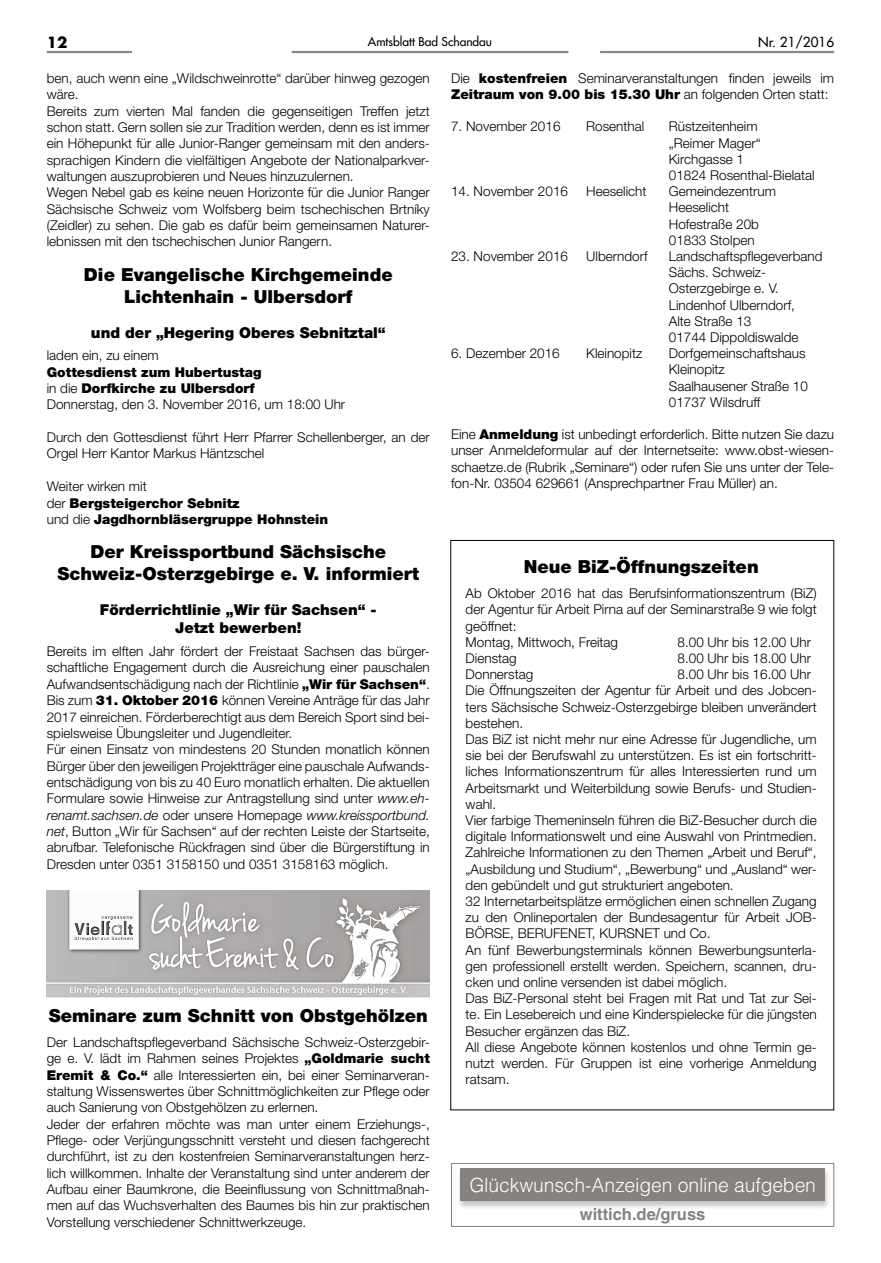
<style>
.page{position:relative;width:881px;height:1263px;background:#fff}
.page>*{position:absolute;margin:0;border:0;box-sizing:border-box;transform-origin:0 0}
.t1{font:300 19.5px "Helvetica LT";color:#fff}
.t2{font:900 18px/21.8px "Helvetica Neue LT";color:#000;text-align:center}
.t3{font:700 16.5px "Helvetica LT";color:#86827f}
.t4{font:900 15px/18.1px "Helvetica Neue LT";color:#000;text-align:center}
.t5{font:700 15px "Futura LT";color:#000}
.t6{font:300 13.5px/16.2px "Helvetica Neue LT";color:#000}
.t7{font:900 13.5px/16.4px "Helvetica Neue LT";color:#000}
.t8{font:13.5px "Futura LT";color:#000}
.t9{font:12px "Futura LT";color:#000}
.s1{font-weight:300}
.s2{font-weight:900}
.s3{font-style:italic}
</style>
<div class="page">
<hr style="left:291px;top:51px;width:277px;height:2px;background:#8c8986">
<hr style="left:47px;top:51px;width:85px;height:2px;background:#8c8986">
<hr style="left:600px;top:51px;width:233px;height:2px;background:#8c8986">
<img style="left:47px;top:891px;width:382px;height:106px">
<div style="left:456px;top:1168px;width:374px;height:42px;background:#25211e;opacity:.26"></div>
<div style="left:460px;top:1168px;width:364px;height:33px;background:#86827f"></div>
<div style="left:451px;top:1163px;width:382px;height:64px;border:1px solid #86827f"></div>
<p class="t5" style="left:47px;top:33px;width:22px">12</p>
<p class="t9" style="left:368px;top:33px;width:126px">Amtsblatt Bad Schandau</p>
<p class="t8" style="left:757px;top:33px;width:78px">Nr. 21/2016</p>
<p class="t6" style="left:47px;top:70px;width:384px">ben, auch wenn eine „Wildschweinrotte“ darüber hinweg gezogen wäre.<br>Bereits zum vierten Mal fanden die gegenseitigen Treffen jetzt schon statt. Gern sollen sie zur Tradition werden, denn es ist immer ein Höhepunkt für alle Junior-Ranger gemeinsam mit den anders&shy;sprachigen Kindern die vielfältigen Angebote der Nationalparkver&shy;waltungen auszuprobieren und Neues hinzuzulernen.<br>Wegen Nebel gab es keine neuen Horizonte für die Junior Ranger Sächsische Schweiz vom Wolfsberg beim tschechischen Brtníky (Zeidler) zu sehen. Die gab es dafür beim gemeinsamen Naturer&shy;lebnissen mit den tschechischen Junior Rangern.</p>
<h2 class="t2" style="left:84px;top:263px;width:310px">Die Evangelische Kirchgemeinde<br>Lichtenhain - Ulbersdorf</h2>
<p class="t4" style="left:91px;top:323px;width:296px">und der „Hegering Oberes Sebnitztal“</p>
<p class="t6" style="left:47px;top:347px;width:113px">laden ein, zu einem</p>
<p class="t7" style="left:47px;top:364px;width:300px">Gottesdienst zum Hubertustag<br><span class="s1">in die</span> Dorfkirche zu Ulbersdorf<br><span class="s1">Donnerstag, den 3. November 2016, um 18:00 Uhr</span></p>
<p class="t6" style="left:47px;top:429px;width:384px">Durch den Gottesdienst führt Herr Pfarrer Schellenberger, an der<br>Orgel Herr Kantor Markus Häntzschel</p>
<p class="t7" style="left:47px;top:478px;width:283px"><span class="s1">Weiter wirken mit<br>der</span> Bergsteigerchor Sebnitz<br><span class="s1">und die</span> Jagdhornbläsergruppe Hohnstein</p>
<h2 class="t2" style="left:58px;top:541px;width:363px">Der Kreissportbund Sächsische<br>Schweiz-Osterzgebirge e. V. informiert</h2>
<p class="t4" style="left:100px;top:601px;width:278px">Förderrichtlinie „Wir für Sachsen“ -<br>Jetzt bewerben!</p>
<p class="t6" style="left:47px;top:643px;width:384px">Bereits im elften Jahr fördert der Freistaat Sachsen das bürger&shy;schaftliche Engagement durch die Ausreichung einer pauschalen Aufwandsentschädigung nach der Richtlinie <span class="s2">„Wir für Sachsen“</span>.<br>Bis zum <span class="s2">31. Oktober 2016</span> können Vereine Anträge für das Jahr 2017 einreichen. Förderberechtigt aus dem Bereich Sport sind bei&shy;spielsweise Übungsleiter und Jugendleiter.<br>Für einen Einsatz von mindestens 20 Stunden monatlich können Bürger über den jeweiligen Projektträger eine pauschale Aufwands&shy;entschädigung von bis zu 40 Euro monatlich erhalten. Die aktuellen Formulare sowie Hinweise zur Antragstellung sind unter <span class="s3">www.eh&shy;renamt.sachsen.de</span> oder unsere Homepage <span class="s3">www.kreissportbund. net</span>, Button „Wir für Sachsen“ auf der rechten Leiste der Startseite, abrufbar. Telefonische Rückfragen sind über die Bürgerstiftung in Dresden unter 0351 3158150 und 0351 3158163 möglich.</p>
<p class="t6" style="left:451px;top:70px;width:384px">Die <span class="s2">kostenfreien</span> Seminarveranstaltungen finden jeweils im<br><span class="s2">Zeitraum von 9.00 bis 15.30 Uhr</span> an folgenden Orten statt:</p>
<p class="t6" style="left:451px;top:118px;width:111px">7. November 2016</p>
<p class="t6" style="left:586px;top:118px;width:60px">Rosenthal</p>
<p class="t6" style="left:668px;top:118px;width:147px">Rüstzeitenheim<br>„Reimer Mager“<br>Kirchgasse 1<br>01824 Rosenthal-Bielatal</p>
<p class="t6" style="left:451px;top:183px;width:118px">14. November 2016</p>
<p class="t6" style="left:586px;top:183px;width:62px">Heeselicht</p>
<p class="t6" style="left:668px;top:183px;width:109px">Gemeindezentrum<br>Heeselicht<br>Hofestraße 20b<br>01833 Stolpen</p>
<p class="t6" style="left:451px;top:248px;width:118px">23. November 2016</p>
<p class="t6" style="left:586px;top:248px;width:63px">Ulberndorf</p>
<p class="t6" style="left:668px;top:248px;width:155px">Landschaftspflegeverband<br>Sächs. Schweiz-<br>Osterzgebirge e. V.<br>Lindenhof Ulberndorf,<br>Alte Straße 13<br>01744 Dippoldiswalde</p>
<p class="t6" style="left:451px;top:345px;width:110px">6. Dezember 2016</p>
<p class="t6" style="left:586px;top:345px;width:57px">Kleinopitz</p>
<p class="t6" style="left:668px;top:345px;width:141px">Dorfgemeinschaftshaus<br>Kleinopitz<br>Saalhausener Straße 10<br>01737 Wilsdruff</p>
<p class="t6" style="left:451px;top:426px;width:384px;text-align:justify">Eine <span class="s2">Anmeldung</span> ist unbedingt erforderlich. Bitte nutzen Sie dazu unser Anmeldeformular auf der Internetseite: www.obst-wiesen&shy;schaetze.de (Rubrik „Seminare“) oder rufen Sie uns unter der Tele&shy;fon-Nr. 03504 629661 (Ansprechpartner Frau Müller) an.</p>
<h2 class="t2" style="left:523px;top:556px;width:236px">Neue BiZ-Öffnungszeiten</h2>
<p class="t6" style="left:465px;top:585px;width:352px">Ab Oktober 2016 hat das Berufsinformationszentrum (BiZ) der Agentur für Arbeit Pirna auf der Seminarstraße 9 wie folgt geöffnet:<br>Montag, Mittwoch, Freitag</p>
<p class="t6" style="left:677px;top:633px;width:135px">8.00 Uhr bis 12.00 Uhr</p>
<p class="t6" style="left:465px;top:650px;width:53px">Dienstag</p>
<p class="t6" style="left:677px;top:650px;width:135px">8.00 Uhr bis 18.00 Uhr</p>
<p class="t6" style="left:465px;top:666px;width:69px">Donnerstag</p>
<p class="t6" style="left:465px;top:666px;width:352px;text-indent:212px">8.00 Uhr bis 16.00 Uhr Die Öffnungszeiten der Agentur für Arbeit und des Jobcen&shy;ters Sächsische Schweiz-Osterzgebirge bleiben unverändert bestehen.<br>Das BiZ ist nicht mehr nur eine Adresse für Jugendliche, um sie bei der Berufswahl zu unterstützen. Es ist ein fortschritt&shy;liches Informationszentrum für alles Interessierten rund um Arbeitsmarkt und Weiterbildung sowie Berufs- und Studien&shy;wahl.<br>Vier farbige Themeninseln führen die BiZ-Besucher durch die digitale Informationswelt und eine Auswahl von Printmedien.<br>Zahlreiche Informationen zu den Themen „Arbeit und Beruf“, „Ausbildung und Studium“, „Bewerbung“ und „Ausland“ wer&shy;den gebündelt und gut strukturiert angeboten.<br>32 Internetarbeitsplätze ermöglichen einen schnellen Zugang zu den Onlineportalen der Bundesagentur für Arbeit JOB-BÖRSE, BERUFENET, KURSNET und Co.<br>An fünf Bewerbungsterminals können Bewerbungsunterla&shy;gen professionell erstellt werden. Speichern, scannen, dru&shy;cken und online versenden ist dabei möglich.<br>Das BiZ-Personal steht bei Fragen mit Rat und Tat zur Sei&shy;te. Ein Lesebereich und eine Kinderspielecke für die jüngsten Besucher ergänzen das BiZ.<br>All diese Angebote können kostenlos und ohne Termin ge&shy;nutzt werden. Für Gruppen ist eine vorherige Anmeldung ratsam.</p>
<h2 class="t2" style="left:49px;top:1005px;width:380px">Seminare zum Schnitt von Obstgehölzen</h2>
<p class="t6" style="left:47px;top:1034px;width:384px">Der Landschaftspflegeverband Sächsische Schweiz-Osterzgebir&shy;ge e. V. lädt im Rahmen seines Projektes <span class="s2">„Goldmarie sucht Eremit &amp; Co.“</span> alle Interessierten ein, bei einer Seminarveran&shy;staltung Wissenswertes über Schnittmöglichkeiten zur Pflege oder auch Sanierung von Obstgehölzen zu erlernen.<br>Jeder der erfahren möchte was man unter einem Erziehungs-, Pflege- oder Verjüngungsschnitt versteht und diesen fachgerecht durchführt, ist zu den kostenfreien Seminarveranstaltungen herz&shy;lich willkommen. Inhalte der Veranstaltung sind unter anderem der Aufbau einer Baumkrone, die Beeinflussung von Schnittmaßnah&shy;men auf das Wuchsverhalten des Baumes bis hin zur praktischen Vorstellung verschiedener Schnittwerkzeuge.</p>
<h1 class="t1" style="left:469px;top:1173px;width:348px">Glückwunsch-Anzeigen online aufgeben</h1>
<p class="t3" style="left:579px;top:1204px;width:127px">wittich.de/gruss</p>
</div>
